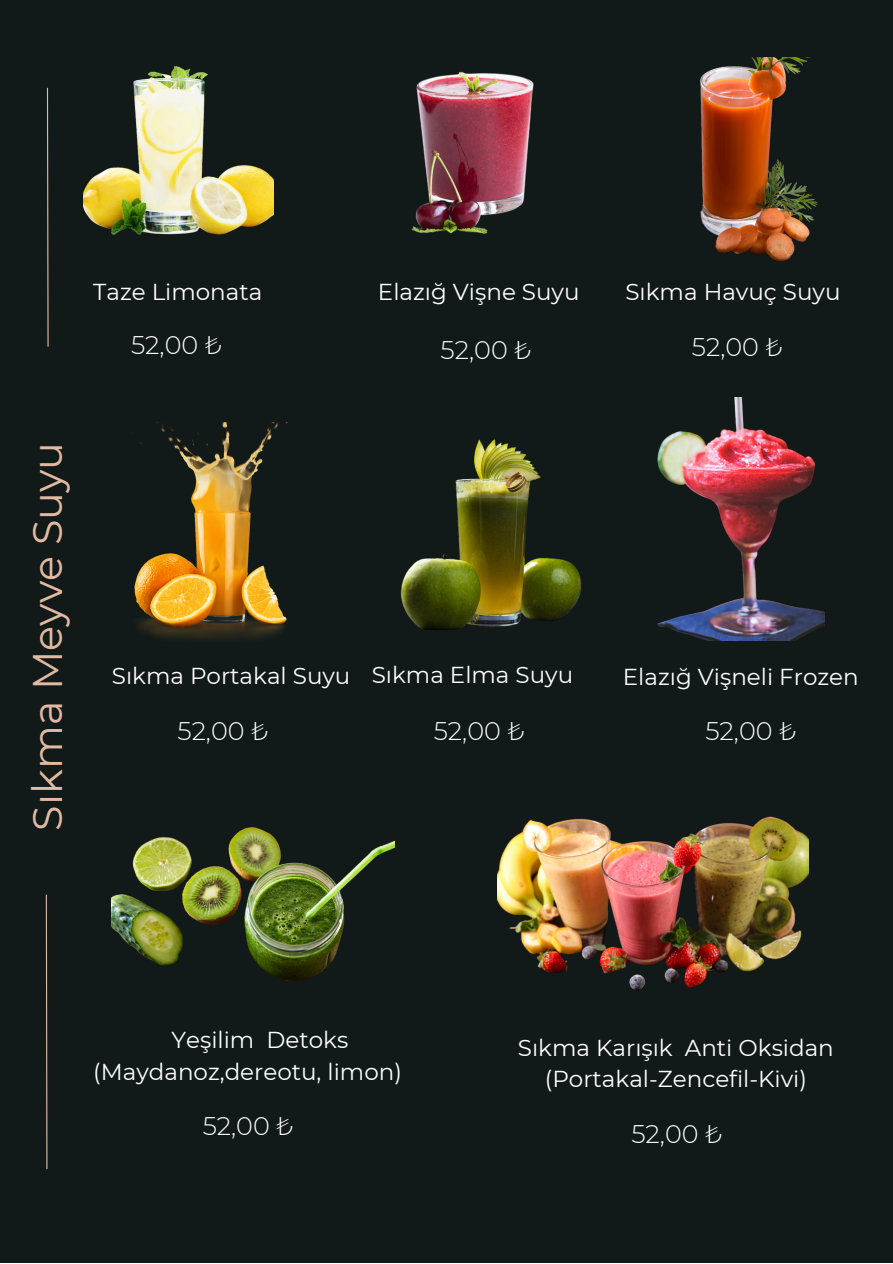
<style>
.page{position:relative;width:893px;height:1264px;background:#fff}
.page>*{position:absolute;margin:0;border:0;box-sizing:border-box;transform-origin:0 0}
.t1{font:41.25px "Montserrat";color:#e2baa1}
.t2{font:300 25.5px "Montserrat";color:#fff}
.t3{font:22.95px/31.5px "Montserrat";color:#fff;text-align:center}
</style>
<div class="page">
<div style="left:0;top:0;width:892px;height:1262px;background:#121a19"></div>
<img style="left:411px;top:71px;width:123px;height:163px">
<img style="left:700px;top:58px;width:118px;height:202px">
<img style="left:84px;top:66px;width:190px;height:169px">
<img style="left:400px;top:439px;width:182px;height:191px">
<img style="left:134px;top:422px;width:153px;height:217px">
<img style="left:657px;top:397px;width:167px;height:243px">
<img style="left:112px;top:827px;width:282px;height:154px">
<img style="left:497px;top:816px;width:311px;height:174px">
<svg style="left:46px;top:87px;width:3px;height:260px"></svg>
<svg style="left:45px;top:894px;width:3px;height:276px"></svg>
<p class="t3" style="left:93px;top:276px;width:171px">Taze Li monata</p>
<p class="t3" style="left:378px;top:276px;width:203px">Elazığ Vişne Suyu</p>
<p class="t2" style="left:131px;top:329px;width:92px">52,00 ₺</p>
<p class="t2" style="left:440px;top:335px;width:92px">52,00 ₺</p>
<p class="t2" style="left:691px;top:332px;width:92px">52,00 ₺</p>
<p class="t3" style="left:625px;top:276px;width:216px">Sıkma Havuç Suyu</p>
<h1 class="t1" style="left:22px;top:830px;width:390px;rotate:-90deg">Sıkma Meyve Suyu</h1>
<p class="t3" style="left:112px;top:660px;width:463px">Sıkma Portakal Suyu Sıkma Elma Suyu</p>
<p class="t2" style="left:177px;top:715px;width:92px">52,00 ₺</p>
<p class="t2" style="left:433px;top:715px;width:92px">52,00 ₺</p>
<p class="t3" style="left:622px;top:661px;width:237px">Elazığ Vişneli Frozen</p>
<p class="t2" style="left:705px;top:715px;width:92px">52,00 ₺</p>
<p class="t3" style="left:93px;top:1024px;width:310px;text-align:left;text-indent:78px">Yeşi li m Detoks (Maydanoz,dereotu, li mon)</p>
<p class="t2" style="left:203px;top:1109px;width:92px">52,00 ₺</p>
<p class="t3" style="left:518px;top:1031px;width:317px">Sıkma Karışık Anti Oksidan (Portakal-Zencefi l-Kivi)</p>
<p class="t2" style="left:631px;top:1118px;width:92px">52,00 ₺</p>
</div>
